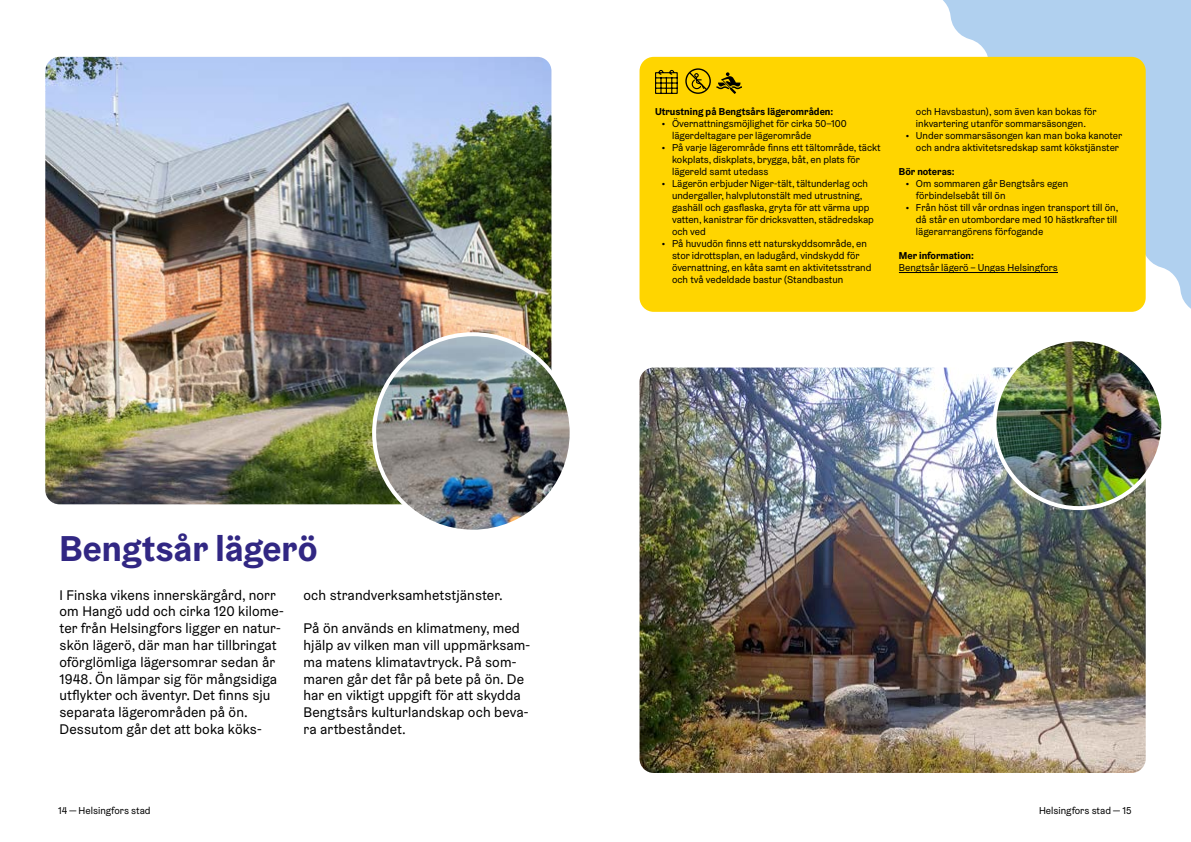
<style>
.page{position:relative;width:1191px;height:842px;background:#fff}
.page>*{position:absolute;margin:0;border:0;box-sizing:border-box;transform-origin:0 0}
.t1{font:700 36px "Helsinki Grotesk";color:#312783}
.t2{font:14px/16.8px "Helsinki Grotesk";letter-spacing:.01em;color:#000}
.t3{font:10px/12px "Helsinki Grotesk";color:#000}
.t4{font:700 10px "Helsinki Grotesk";color:#000}
.s1{font-weight:700}
</style>
<div class="page">
<svg style="left:867px;top:0;width:324px;height:368px"></svg>
<div style="left:639px;top:57px;width:506px;height:255px;background:#ffd500;border-radius:14px"></div>
<svg style="left:685px;top:68px;width:57px;height:26px"></svg>
<svg style="left:655px;top:70px;width:23px;height:24px"></svg>
<img style="left:45px;top:57px;width:506px;height:447px">
<img style="left:639px;top:368px;width:506px;height:405px">
<img style="left:374px;top:334px;width:197px;height:198px;border-radius:99px">
<div style="left:372px;top:332px;width:201px;height:202px;border:4px solid #fff;border-radius:50%"></div>
<img style="left:994px;top:339px;width:169px;height:169px;border-radius:84px">
<div style="left:992px;top:337px;width:173px;height:173px;border:4px solid #fff;border-radius:50%"></div>
<hr style="left:899px;top:272px;width:159px;height:1px;background:#000">
<h1 class="t1" style="left:60px;top:526px;width:260px">Bengtsår lägerö</h1>
<h2 class="t2" style="left:303px;top:586px;width:201px">och strandverksamhetstjänster.</h2>
<h2 class="t2" style="left:303px;top:620px;width:228px">På ön används en klimatmeny, med hjälp av vilken man vill uppmärksam&shy;ma matens klimatavtryck. På som&shy;maren går det får på bete på ön. De har en viktigt uppgift för att skydda<br>Bengtsårs kulturlandskap och beva&shy;ra artbeståndet.</h2>
<p class="t2" style="left:60px;top:586px;width:226px">I Finska vikens innerskärgård, norr om Hangö udd och cirka 120 kilome&shy;ter från Helsingfors ligger en natur&shy;skön lägerö, där man har tillbringat oförglömliga lägersomrar sedan år 1948. Ön lämpar sig för mångsidiga utflykter och äventyr. Det finns sju separata lägerområden på ön.<br>Dessutom går det att boka köks-</p>
<p class="t4" style="left:655px;top:105px;width:180px">Utrustning på Bengtsårs lägerområden:</p>
<p class="t3" style="left:672px;top:117px;width:176px;text-indent:-10px"><span class="s1">•</span> Övernattningsmöjlighet för cirka 50–100 lägerdeltagare per lägerområde</p>
<p class="t3" style="left:672px;top:141px;width:210px;text-indent:-10px"><span class="s1">•</span> På varje lägerområde finns ett tältområde, täckt kokplats, diskplats, brygga, båt, en plats för lägereld samt utedass</p>
<p class="t3" style="left:672px;top:177px;width:203px;text-indent:-10px"><span class="s1">•</span> Lägerön erbjuder Niger-tält, tältunderlag och undergaller, halvplutonstält med utrustning, gashäll och gasflaska, gryta för att värma upp vatten, kanistrar för dricksvatten, städredskap och ved</p>
<p class="t3" style="left:672px;top:237px;width:201px;text-indent:-10px"><span class="s1">•</span> På huvudön finns ett naturskyddsområde, en stor idrottsplan, en ladugård, vindskydd för övernattning, en kåta samt en aktivitetsstrand och två vedeldade bastur (Standbastun</p>
<p class="t3" style="left:916px;top:105px;width:182px">och Havsbastun), som även kan bokas för inkvartering utanför sommarsäsongen.</p>
<p class="t3" style="left:916px;top:129px;width:208px;text-indent:-10px"><span class="s1">•</span> Under sommarsäsongen kan man boka kanoter och andra aktivitetsredskap samt kökstjänster</p>
<p class="t4" style="left:899px;top:165px;width:57px">Bör noteras:</p>
<p class="t3" style="left:916px;top:177px;width:154px;text-indent:-10px"><span class="s1">•</span> Om sommaren går Bengtsårs egen förbindelsebåt till ön</p>
<p class="t3" style="left:916px;top:201px;width:204px;text-indent:-10px"><span class="s1">•</span> Från höst till vår ordnas ingen transport till ön, då står en utombordare med 10 hästkrafter till lägerarrangörens förfogande</p>
<p class="t4" style="left:899px;top:249px;width:77px">Mer information:</p>
<p class="t3" style="left:899px;top:261px;width:161px">Bengtsår lägerö – Ungas Helsingfors</p>
<p class="t3" style="left:58px;top:804px;width:94px">14 — Helsingfors stad</p>
<p class="t3" style="left:1039px;top:804px;width:94px">Helsingfors stad — 15</p>
</div>
